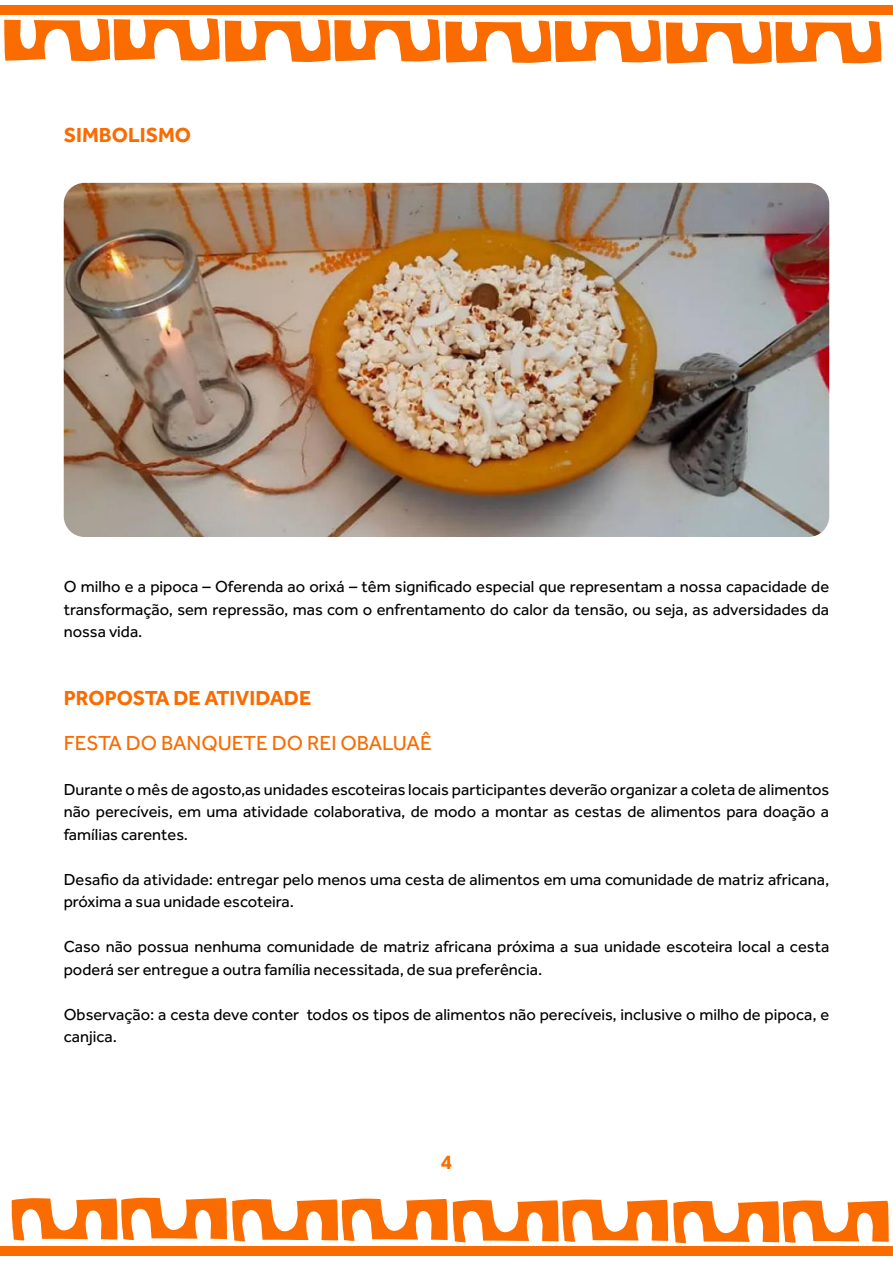
<style>
.page{position:relative;width:893px;height:1263px;background:#fff}
.page>*{position:absolute;margin:0;border:0;box-sizing:border-box;transform-origin:0 0}
.t1{font:700 21px "Effra";color:#fa6b00}
.t2{font:21px "Effra";color:#fa6b00}
.t3{font:16.5px/22.5px "Effra";color:#000}
</style>
<div class="page">
<img style="left:64px;top:183px;width:765px;height:354px">
<svg style="left:12px;top:1198px;width:877px;height:45px"></svg>
<div style="left:0;top:1247px;width:893px;height:9px;background:#fa6b00"></div>
<svg style="left:4px;top:18px;width:877px;height:46px"></svg>
<div style="left:0;top:6px;width:893px;height:9px;background:#fa6b00"></div>
<p class="t1" style="left:64px;top:122px;width:129px">SIMBOLISMO</p>
<p class="t3" style="left:64px;top:575px;width:767px;text-align:justify">O milho e a pipoca – Oferenda ao orixá – têm significado especial que representam a nossa capacidade de transformação, sem repressão, mas com o enfrentamento do calor da tensão, ou seja, as adversidades da nossa vida.</p>
<p class="t1" style="left:64px;top:685px;width:249px">PROPOSTA DE ATIVIDADE</p>
<p class="t2" style="left:64px;top:731px;width:370px">FESTA DO BANQUETE DO REI OBALUAÊ</p>
<p class="t3" style="left:64px;top:778px;width:767px;text-align:justify">Durante o mês de agosto,as unidades escoteiras locais participantes deverão organizar a coleta de alimentos não perecíveis, em uma atividade colaborativa, de modo a montar as cestas de alimentos para doação a famílias carentes.</p>
<p class="t3" style="left:64px;top:868px;width:767px">Desafio da atividade: entregar pelo menos uma cesta de alimentos em uma comunidade de matriz africana, próxima a sua unidade escoteira.</p>
<p class="t3" style="left:64px;top:935px;width:767px">Caso não possua nenhuma comunidade de matriz africana próxima a sua unidade escoteira local a cesta poderá ser entregue a outra família necessitada, de sua preferência.</p>
<p class="t3" style="left:64px;top:1003px;width:767px">Observação: a cesta deve conter todos os tipos de alimentos não perecíveis, inclusive o milho de pipoca, e canjica.</p>
<p class="t1" style="left:441px;top:1149px;width:13px">4</p>
</div>
